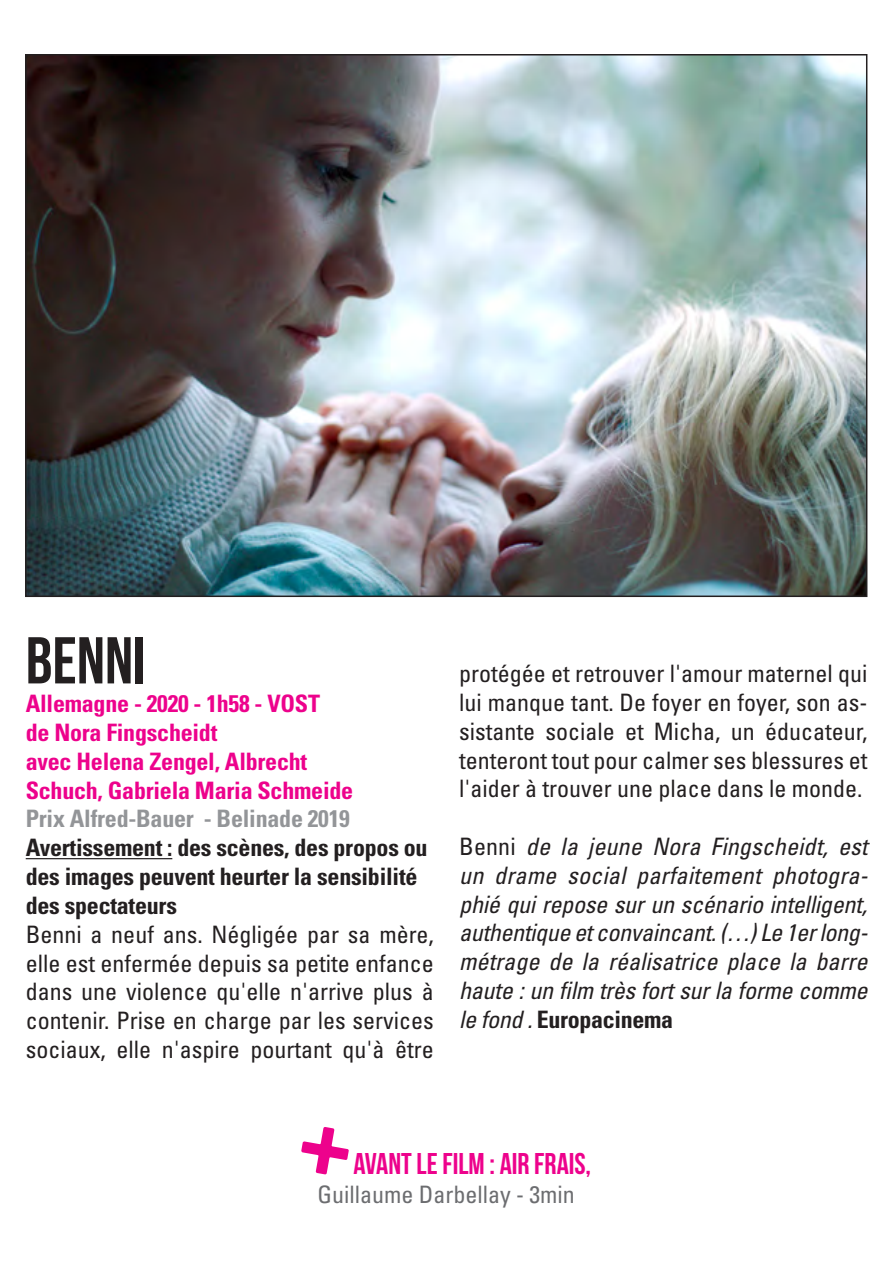
<style>
.page{position:relative;width:893px;height:1276px;background:#fff}
.page>*{position:absolute;margin:0;border:0;box-sizing:border-box;transform-origin:0 0}
.t1{font:66px "Bebas Neue";color:#231f20}
.t2{font:30px "Bebas Neue";color:#ed028c}
.t3{font:condensed 24px/28.8px "Univers";color:#231f20;text-align:justify}
.t4{font:italic condensed 24px/28.8px "Univers";letter-spacing:-.015em;color:#231f20;text-align:justify}
.t5{font:700 condensed 24px/28.8px "Univers";letter-spacing:-.01em;color:#ed028c}
.t6{font:700 condensed 24px/28.8px "Univers";letter-spacing:-.01em;color:#231f20}
.t7{font:700 condensed 24px "Univers";letter-spacing:-.01em;color:#939598}
.t8{font:condensed 24px "Univers";color:#6c6d70}
.s1{font-style:normal}
.s2{font-weight:700;font-style:normal}
</style>
<div class="page">
<img style="left:28px;top:57px;width:836px;height:537px">
<hr style="left:26px;top:858px;width:146px;height:1px;background:#231f20">
<svg style="left:301px;top:1127px;width:48px;height:47px"></svg>
<p class="t1" style="left:26px;top:624px;width:121px">BENNI</p>
<p class="t5" style="left:26px;top:689px;width:296px">Allemagne - 2020 - 1h58 - VOST</p>
<p class="t5" style="left:26px;top:718px;width:193px">de Nora Fingscheidt</p>
<p class="t5" style="left:26px;top:747px;width:329px">avec Helena Zengel, Albrecht<br>Schuch, Gabriela Maria Schmeide</p>
<p class="t7" style="left:26px;top:804px;width:325px">Prix Alfred-Bauer - Belinade 2019</p>
<p class="t6" style="left:26px;top:833px;width:403px">Avertissement : des scènes, des propos ou des images peuvent heurter la sensibilité des spectateurs</p>
<p class="t3" style="left:26px;top:919px;width:410px">Benni a neuf ans. Négligée par sa mère, elle est enfermée depuis sa petite enfance dans une violence qu'elle n'arrive plus à contenir. Prise en charge par les services sociaux, elle n'aspire pourtant qu'à être</p>
<p class="t3" style="left:459px;top:659px;width:410px">protégée et retrouver l'amour maternel qui lui manque tant. De foyer en foyer, son as&shy;sistante sociale et Micha, un éducateur, tenteront tout pour calmer ses blessures et l'aider à trouver une place dans le monde.</p>
<p class="t4" style="left:459px;top:832px;width:410px"><span class="s1">Benni</span> de la jeune Nora Fingscheidt, est un drame social parfaitement photogra&shy;phié qui repose sur un scénario intelligent, authentique et convaincant. (…) Le 1er long&shy;métrage de la réalisatrice place la barre haute : un film très fort sur la forme comme le fond . <span class="s2">Europacinema</span></p>
<p class="t2" style="left:353px;top:1147px;width:239px">AVANT LE FILM : AIR FRAIS,</p>
<p class="t8" style="left:318px;top:1179px;width:259px">Guillaume Darbellay - 3min</p>
</div>
